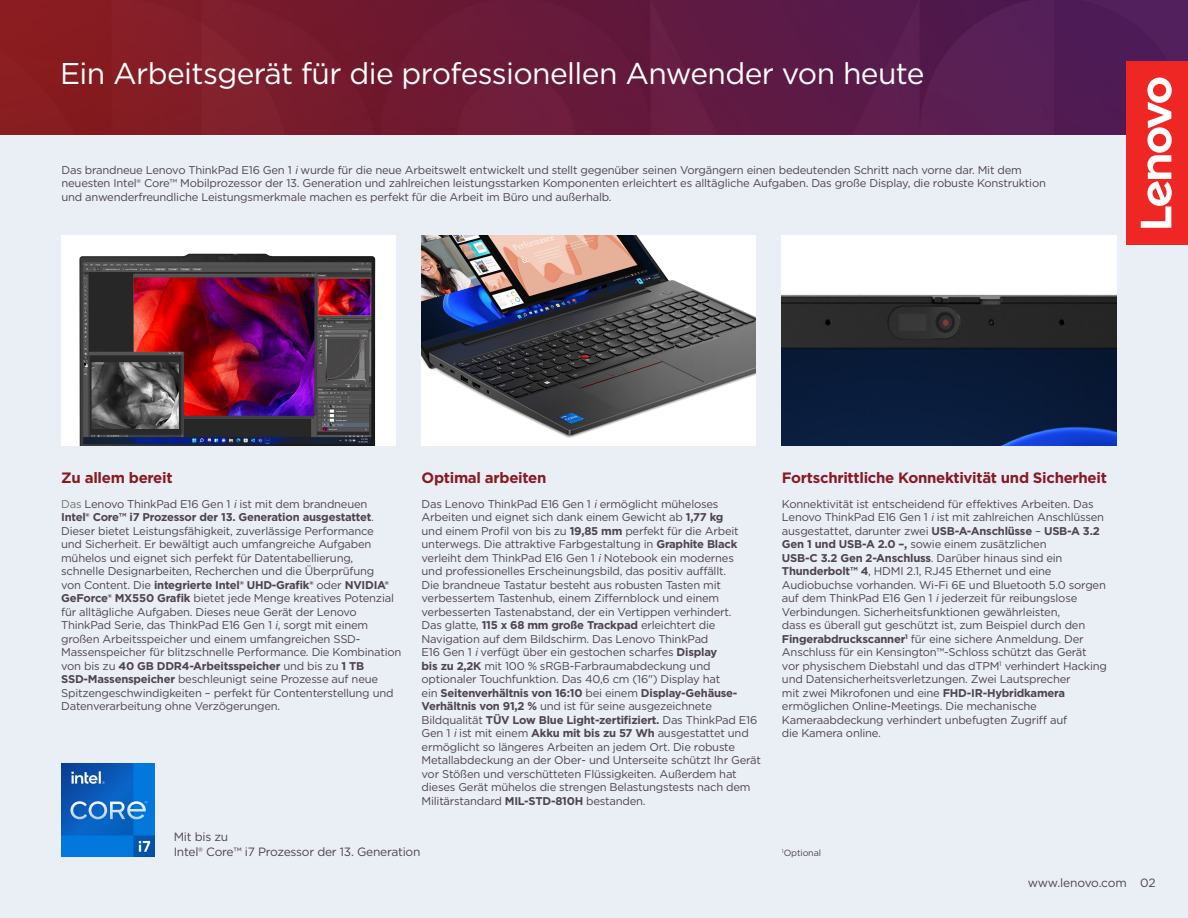
<style>
.page{position:relative;width:1188px;height:918px;background:#eaeff5}
.page>*{position:absolute;margin:0;border:0;box-sizing:border-box;transform-origin:0 0}
.Product_Subhead{font:30px "Gotham";letter-spacing:-.02em;color:#fff}
.Body_text{font:700 15px "Gotham";letter-spacing:-.02em;color:#881a23}
.Intel_Brand_text_men{font:12px/15px "Gotham";letter-spacing:-.02em;color:#4e434e}
.Body_text-2{font:11.25px/13.5px "Gotham";letter-spacing:-.02em;color:#4e434e}
.Body_text-3{font:9px "Gotham";letter-spacing:-.02em;color:#4e434e}
.s1{font-style:italic}
.s2{color:#707372}
.s3{font-weight:700}
.s4{color:#50444e}
</style>
<div class="page">
<img style="left:0;top:0;width:1188px;height:135px">
<div style="left:1127px;top:61px;width:61px;height:184px;background:#ee2624"></div>
<svg style="left:1141px;top:78px;width:31px;height:150px"></svg>
<img style="left:422px;top:235px;width:334px;height:210px">
<img style="left:782px;top:235px;width:334px;height:211px">
<img style="left:61px;top:235px;width:334px;height:211px">
<img style="left:61px;top:763px;width:93px;height:93px">
<p class="Product_Subhead" style="left:60px;top:54px;width:866px">Ein Arbeitsgerät für die professionellen Anwender von heute</p>
<p class="Body_text-2" style="left:62px;top:163px;width:986px">Das brandneue Lenovo ThinkPad E16 Gen 1 <span class="s1">i</span>wurde für die neue Arbeitswelt entwickelt und stellt gegenüber seinen Vorgängern einen bedeutenden Schritt nach vorne dar. Mit dem neuesten Intel® Core™ Mobilprozessor der 13. Generation und zahlreichen leistungsstarken Komponenten erleichtert es alltägliche Aufgaben. Das große Display, die robuste Konstruktion und anwenderfreundliche Leistungsmerkmale machen es perfekt für die Arbeit im Büro und außerhalb.</p>
<p class="Body_text" style="left:61px;top:468px;width:113px">Zu allem bereit</p>
<p class="Body_text-2" style="left:61px;top:497px;width:342px"><span class="s2">Das</span> Lenovo ThinkPad E16 Gen 1 <span class="s1">i</span>ist mit dem brandneuen<br><span class="s3">Intel® Core™ i7 Prozessor der 13. Generation ausgestattet</span>.<br>Dieser bietet Leistungsfähigkeit, zuverlässige Performance<br>und Sicherheit. Er bewältigt auch umfangreiche Aufgaben mühelos und eignet sich perfekt für Datentabellierung,<br>schnelle Designarbeiten, Recherchen und die Überprüfung<br>von Content. Die <span class="s3">integrierte Intel® UHD-Grafik®</span> oder <span class="s3">NVIDIA® GeForce® MX550 Grafik</span> bietet jede Menge kreatives Potenzial für alltägliche Aufgaben. Dieses neue Gerät der Lenovo ThinkPad Serie, das ThinkPad E16 Gen 1 <span class="s1">i</span>, sorgt mit einem großen Arbeitsspeicher und einem umfangreichen SSD-Massenspeicher für blitzschnelle Performance. Die Kombination von bis zu <span class="s3">40 GB DDR4-Arbeitsspeicher</span> und bis zu <span class="s3">1 TB SSD-Massenspeicher</span> beschleunigt seine Prozesse auf neue Spitzengeschwindigkeiten – perfekt für Contenterstellung und Datenverarbeitung ohne Verzögerungen.</p>
<p class="Body_text" style="left:422px;top:468px;width:126px">Optimal arbeiten</p>
<p class="Body_text-2" style="left:422px;top:497px;width:341px">Das Lenovo ThinkPad E16 Gen 1 <span class="s1">i</span>ermöglicht müheloses Arbeiten und eignet sich dank einem Gewicht ab <span class="s3">1,77 kg<br></span>und einem Profil von bis zu <span class="s3">19,85 mm</span> perfekt für die Arbeit unterwegs. Die attraktive Farbgestaltung in <span class="s3">Graphite Black </span>verleiht dem ThinkPad E16 Gen 1 <span class="s1">i</span>Notebook ein modernes<br>und professionelles Erscheinungsbild, das positiv auffällt.<br>Die brandneue Tastatur besteht aus robusten Tasten mit verbessertem Tastenhub, einem Ziffernblock und einem verbesserten Tastenabstand, der ein Vertippen verhindert.<br>Das glatte, <span class="s3">115 x 68 mm große Trackpad</span> erleichtert die Navigation auf dem Bildschirm. Das Lenovo ThinkPad<br>E16 Gen 1 <span class="s1">i</span>verfügt über ein gestochen scharfes <span class="s3">Display<br>bis zu 2,2K</span> mit 100 % sRGB-Farbraumabdeckung und optionaler Touchfunktion. Das 40,6 cm (16") Display hat<br>ein <span class="s3">Seitenverhältnis von 16:10</span> bei einem <span class="s3">Display-Gehäuse-Verhältnis von 91,2 %</span> und ist für seine ausgezeichnete Bildqualität <span class="s3">TÜV Low Blue Light-zertifiziert.</span> Das ThinkPad E16<br>Gen 1 <span class="s1">i</span>ist mit einem <span class="s3">Akku mit bis zu 57 Wh</span> ausgestattet und ermöglicht so längeres Arbeiten an jedem Ort. Die robuste Metallabdeckung an der Ober- und Unterseite schützt Ihr Gerät vor Stößen und verschütteten Flüssigkeiten. Außerdem hat dieses Gerät mühelos die strengen Belastungstests nach dem Militärstandard <span class="s3">MIL-STD-810H</span> bestanden.</p>
<p class="Intel_Brand_text_men" style="left:174px;top:829px;width:248px">Mit bis zu<br>Intel® Core™ i7 Prozessor der 13. Generation</p>
<p class="Body_text" style="left:782px;top:468px;width:327px">Fortschrittliche Konnektivität und Sicherheit</p>
<p class="Body_text-2" style="left:782px;top:497px;width:327px">Konnektivität ist entscheidend für effektives Arbeiten. Das Lenovo ThinkPad E16 Gen 1 <span class="s1">i</span>ist mit zahlreichen Anschlüssen ausgestattet, darunter zwei <span class="s3">USB-A-Anschlüsse</span> – <span class="s3">USB-A 3.2<br>Gen 1 und USB-A 2.0 –,</span> sowie einem zusätzlichen<br><span class="s3">USB-C 3.2 Gen 2-Anschluss</span>. Darüber hinaus sind ein <span class="s3">Thunderbolt™ 4</span>, HDMI 2.1, RJ45 Ethernet und eine Audiobuchse vorhanden. Wi-Fi 6E und Bluetooth 5.0 sorgen auf dem ThinkPad E16 Gen 1 <span class="s1">i</span>jederzeit für reibungslose Verbindungen. Sicherheitsfunktionen gewährleisten,<br>dass es überall gut geschützt ist, zum Beispiel durch den <span class="s3">Fingerabdruckscanner</span><sup>1</sup> für eine sichere Anmeldung. Der Anschluss für ein Kensington™-Schloss schützt das Gerät vor physischem Diebstahl und das dTPM<sup>1</sup> verhindert Hacking und Datensicherheitsverletzungen. Zwei Lautsprecher<br>mit zwei Mikrofonen und eine <span class="s3">FHD-IR-Hybridkamera </span>ermöglichen Online-Meetings. Die mechanische Kameraabdeckung verhindert unbefugten Zugriff auf<br>die Kamera online.</p>
<p class="Body_text-3" style="left:782px;top:848px;width:41px"><sup>1</sup>Optional</p>
<p class="Intel_Brand_text_men" style="left:1028px;top:875px;width:129px">www.lenovo.com <span class="s4">02</span></p>
</div>
